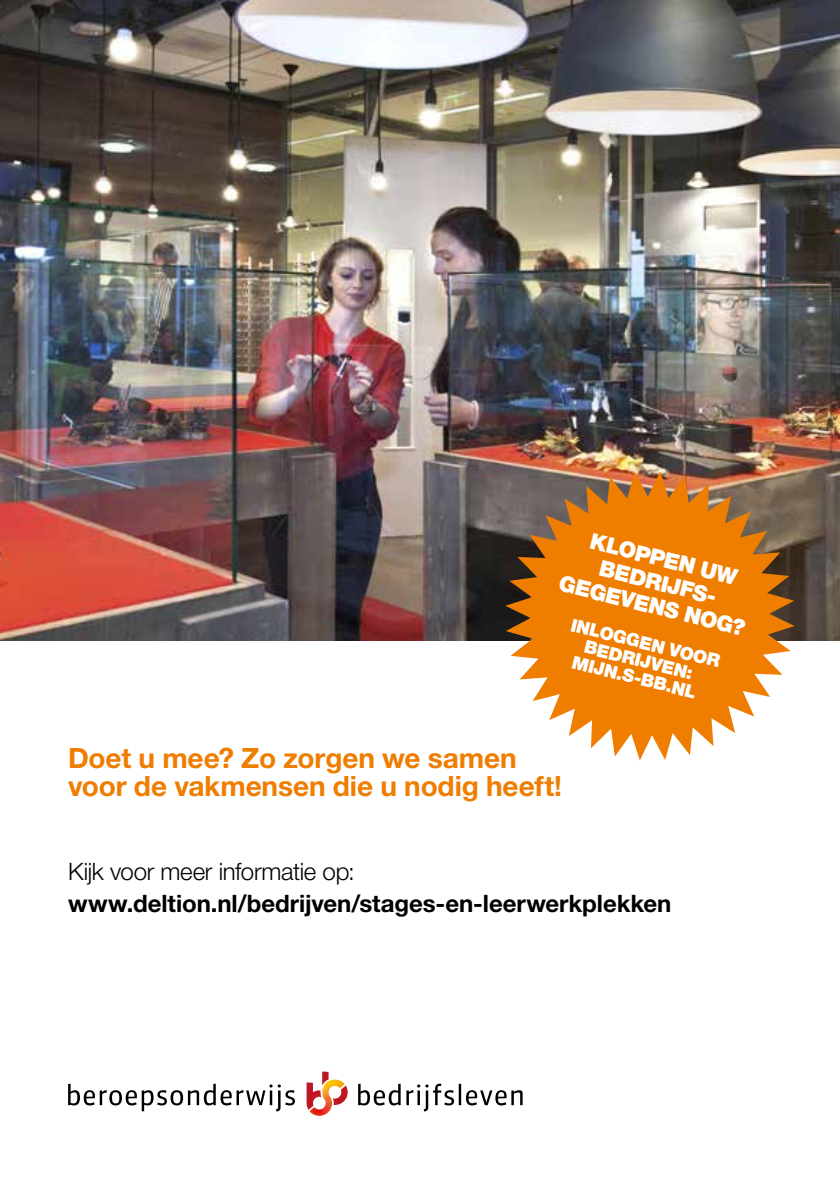
<style>
.page{position:relative;width:840px;height:1191px;background:#fff}
.page>*{position:absolute;margin:0;border:0;box-sizing:border-box;transform-origin:0 0}
.t1{font:700 28px/28px "Helvetica Neue LT Std";letter-spacing:-.005em;color:#ef7d00}
.t2{font:700 24px "Helvetica Neue LT Std";letter-spacing:-.005em;color:#000}
.t3{font:300 24px "Helvetica Neue LT Std";letter-spacing:-.01em;color:#000}
.t4{font:900 22.2px/24px "Helvetica Neue LT Std";color:#fff;text-align:center}
.t5{font:900 18px/18px "Helvetica Neue LT Std";color:#fff;text-align:center}
</style>
<div class="page">
<svg style="left:68px;top:1083px;width:227px;height:28px"></svg>
<svg style="left:358px;top:1083px;width:42px;height:22px"></svg>
<svg style="left:406px;top:1083px;width:48px;height:28px"></svg>
<hr style="left:458px;top:1083px;width:3px;height:22px;background:#000">
<svg style="left:466px;top:1090px;width:56px;height:15px"></svg>
<svg style="left:306px;top:1071px;width:41px;height:44px"></svg>
<img style="left:0;top:0;width:839px;height:641px">
<svg style="left:505px;top:471px;width:289px;height:289px;fill:#ef7d00"></svg>
<p class="t4" style="left:573px;top:524px;width:192px;rotate:14deg">KLOPPEN UW<br>BEDRIJFS-<br>GEGEVENS NOG?</p>
<p class="t5" style="left:573px;top:615px;width:155px;rotate:14deg">INLOGGEN VOOR<br>BEDRIJVEN:<br>MIJN.S-BB.NL</p>
<p class="t1" style="left:68px;top:743px;width:495px">Doet u mee? Zo zorgen we samen voor de vakmensen die u nodig heeft!</p>
<p class="t3" style="left:68px;top:857px;width:288px">Kijk voor meer informatie op:</p>
<p class="t2" style="left:68px;top:889px;width:604px">www.deltion.nl/bedrijven/stages-en-leerwerkplekken</p>
</div>
